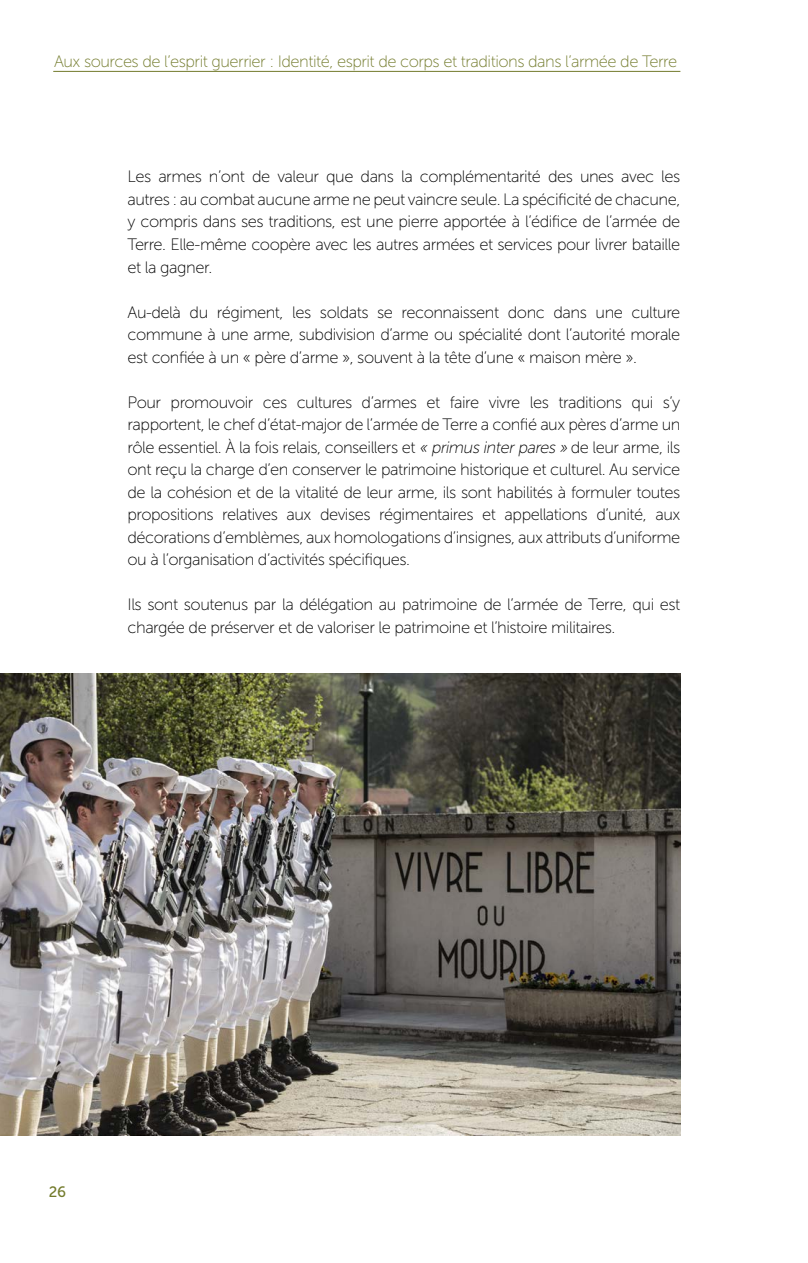
<style>
.page{position:relative;width:808px;height:1263px;background:#fff}
.page>*{position:absolute;margin:0;border:0;box-sizing:border-box;transform-origin:0 0}
.t1{font:16.5px/22.5px "Museo Sans 100";letter-spacing:-.03em;color:#000;text-align:justify}
.t2{font:16.5px "Museo Sans 100";letter-spacing:-.03em;color:#737b2c}
.t3{font:15px "Museo Sans 500";color:#737b2c}
.s1{font-style:italic}
</style>
<div class="page">
<hr style="left:53px;top:71px;width:627px;height:1px;background:#737b2c">
<img style="left:0;top:673px;width:680px;height:463px">
<p class="t2" style="left:54px;top:53px;width:625px">Aux sources de l’esprit guerrier : Identité, esprit de corps et traditions dans l’armée de Terre</p>
<p class="t1" style="left:128px;top:166px;width:554px">Les armes n’ont de valeur que dans la complémentarité des unes avec les autres : au combat aucune arme ne peut vaincre seule. La spécificité de chacune, y compris dans ses traditions, est une pierre apportée à l’édifice de l’armée de Terre. Elle-même coopère avec les autres armées et services pour livrer bataille et la gagner.</p>
<p class="t1" style="left:128px;top:301px;width:554px">Au-delà du régiment, les soldats se reconnaissent donc dans une culture commune à une arme, subdivision d’arme ou spécialité dont l’autorité morale est confiée à un « père d’arme », souvent à la tête d’une « maison mère ».</p>
<p class="t1" style="left:128px;top:391px;width:554px">Pour promouvoir ces cultures d’armes et faire vivre les traditions qui s’y rapportent, le chef d’état-major de l’armée de Terre a confié aux pères d’arme un rôle essentiel. À la fois relais, conseillers et <span class="s1">« primusinterpares»</span> de leur arme, ils ont reçu la charge d’en conserver le patrimoine historique et culturel. Au service de la cohésion et de la vitalité de leur arme, ils sont habilités à formuler toutes propositions relatives aux devises régimentaires et appellations d’unité, aux décorations d’emblèmes, aux homologations d’insignes, aux attributs d’uniforme ou à l’organisation d’activités spécifiques.</p>
<p class="t1" style="left:128px;top:593px;width:554px">Ils sont soutenus par la délégation au patrimoine de l’armée de Terre, qui est chargée de préserver et de valoriser le patrimoine et l’histoire militaires.</p>
<p class="t3" style="left:49px;top:1183px;width:19px">26</p>
</div>
